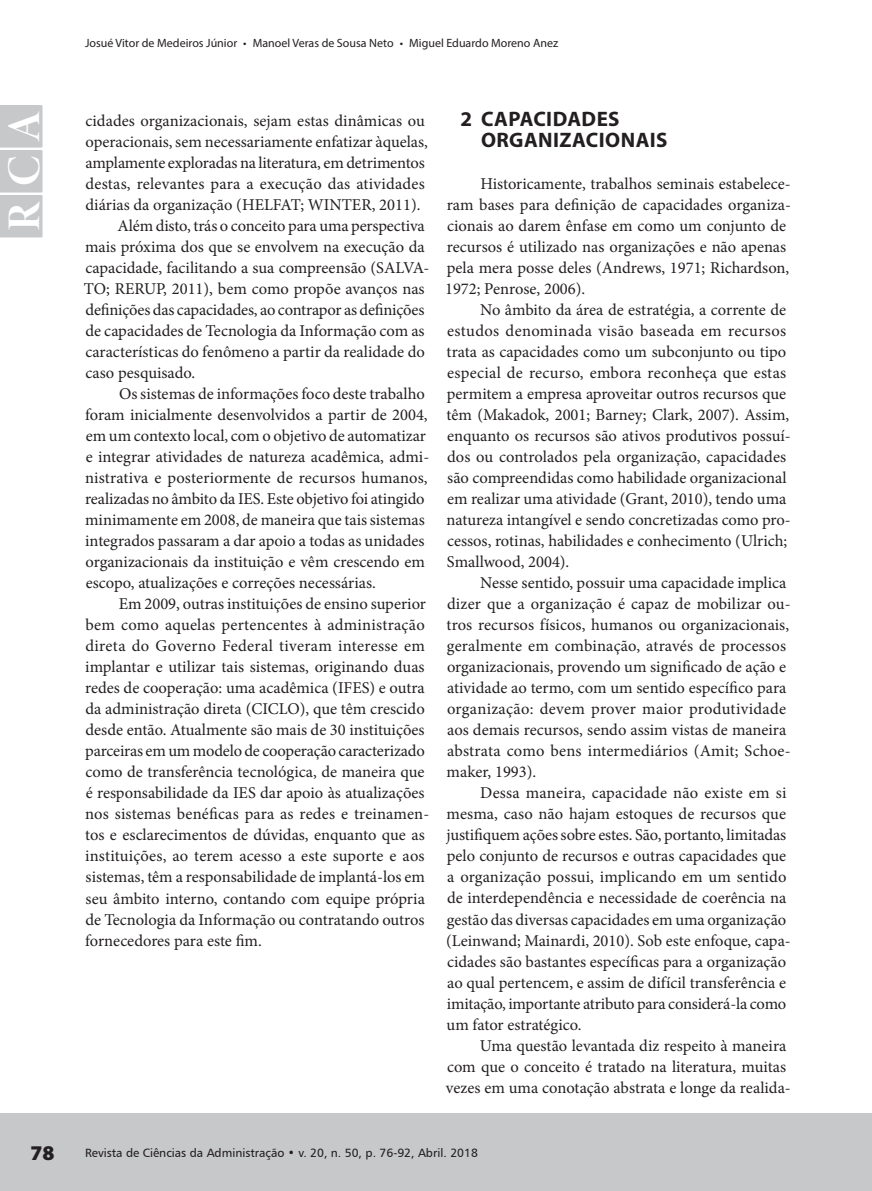
<style>
.page{position:relative;width:872px;height:1191px;background:#fff}
.page>*{position:absolute;margin:0;border:0;box-sizing:border-box;transform-origin:0 0}
.t1{font:46.8px "Minion Pro Bold Disp";color:#fff}
.t2{font:700 21px/21px "Myriad Pro";letter-spacing:.02em;color:#231f20}
.t3{font:900 21px "Myriad Pro";color:#231f20}
.t4{font:16.5px/21px "Minion Pro";color:#231f20}
.t5{font:16.5px "Minion Pro";letter-spacing:.02em;color:#231f20}
.t6{font:12px "Myriad Pro";color:#231f20}
.t7{font:12px "Humanist 777 BT Roman B";color:#231f20}
</style>
<div class="page">
<div style="left:0;top:1113px;width:872px;height:78px;background:#c7c8ca"></div>
<div style="left:0;top:105px;width:43px;height:132px;background:#c7c8ca"></div>
<p class="t6" style="left:85px;top:35px;width:474px">Josué Vitor de Medeiros Júnior • Manoel Veras de Sousa Neto • Miguel Eduardo Moreno Anez</p>
<h1 class="t1" style="left:-4px;top:231px;width:121px;rotate:-90deg">RCA</h1>
<p class="t4" style="left:85px;top:110px;width:341px">cidades organizacionais, sejam estas dinâmicas ou</p>
<p class="t4" style="left:85px;top:131px;width:344px">operacionais, sem necessariamente enfatizar àquelas,</p>
<p class="t4" style="left:86px;top:152px;width:340px">amplamente exploradas na literatura, em detrimentos</p>
<p class="t4" style="left:85px;top:173px;width:341px">destas, relevantes para a execução das atividades</p>
<p class="t4" style="left:85px;top:194px;width:336px">diárias da organização (HELFAT; WINTER, 2011).</p>
<p class="t4" style="left:118px;top:215px;width:309px">Além disto, trás o conceito para uma perspectiva</p>
<p class="t4" style="left:85px;top:236px;width:341px">mais próxima dos que se envolvem na execução da</p>
<p class="t4" style="left:85px;top:257px;width:345px">capacidade, facilitando a sua compreensão (SALVA-</p>
<p class="t4" style="left:84px;top:278px;width:342px">TO; RERUP, 2011), bem como propõe avanços nas</p>
<p class="t4" style="left:85px;top:299px;width:340px">definições das capacidades, ao contrapor as definições</p>
<p class="t4" style="left:85px;top:320px;width:341px">de capacidades de Tecnologia da Informação com as</p>
<p class="t4" style="left:85px;top:341px;width:341px">características do fenômeno a partir da realidade do</p>
<p class="t4" style="left:85px;top:362px;width:111px">caso pesquisado.</p>
<p class="t4" style="left:119px;top:383px;width:307px">Os sistemas de informações foco deste trabalho</p>
<p class="t4" style="left:85px;top:404px;width:344px">foram inicialmente desenvolvidos a partir de 2004,</p>
<p class="t4" style="left:86px;top:425px;width:342px">em um contexto local, com o objetivo de automatizar</p>
<p class="t4" style="left:86px;top:446px;width:345px">e integrar atividades de natureza acadêmica, admi-</p>
<p class="t4" style="left:85px;top:467px;width:344px">nistrativa e posteriormente de recursos humanos,</p>
<p class="t4" style="left:85px;top:488px;width:341px">realizadas no âmbito da IES. Este objetivo foi atingido</p>
<p class="t4" style="left:85px;top:509px;width:341px">minimamente em 2008, de maneira que tais sistemas</p>
<p class="t4" style="left:85px;top:530px;width:341px">integrados passaram a dar apoio a todas as unidades</p>
<p class="t4" style="left:85px;top:551px;width:341px">organizacionais da instituição e vêm crescendo em</p>
<p class="t4" style="left:86px;top:572px;width:292px">escopo, atualizações e correções necessárias.</p>
<p class="t4" style="left:119px;top:593px;width:309px">Em 2009, outras instituições de ensino superior</p>
<p class="t4" style="left:85px;top:614px;width:341px">bem como aquelas pertencentes à administração</p>
<p class="t5" style="left:85px;top:635px;width:341px">direta do Governo Federal tiveram interesse em</p>
<p class="t4" style="left:85px;top:656px;width:341px">implantar e utilizar tais sistemas, originando duas</p>
<p class="t4" style="left:85px;top:677px;width:341px">redes de cooperação: uma acadêmica (IFES) e outra</p>
<p class="t4" style="left:85px;top:698px;width:341px">da administração direta (CICLO), que têm crescido</p>
<p class="t4" style="left:85px;top:719px;width:341px">desde então. Atualmente são mais de 30 instituições</p>
<p class="t4" style="left:85px;top:740px;width:341px">parceiras em um modelo de cooperação caracterizado</p>
<p class="t4" style="left:85px;top:761px;width:341px">como de transferência tecnológica, de maneira que</p>
<p class="t4" style="left:86px;top:782px;width:340px">é responsabilidade da IES dar apoio às atualizações</p>
<p class="t4" style="left:85px;top:803px;width:346px">nos sistemas benéficas para as redes e treinamen-</p>
<p class="t4" style="left:85px;top:824px;width:341px">tos e esclarecimentos de dúvidas, enquanto que as</p>
<p class="t4" style="left:85px;top:845px;width:341px">instituições, ao terem acesso a este suporte e aos</p>
<p class="t4" style="left:86px;top:866px;width:341px">sistemas, têm a responsabilidade de implantá-los em</p>
<p class="t4" style="left:86px;top:887px;width:341px">seu âmbito interno, contando com equipe própria</p>
<p class="t4" style="left:85px;top:908px;width:341px">de Tecnologia da Informação ou contratando outros</p>
<p class="t4" style="left:85px;top:929px;width:178px">fornecedores para este fim.</p>
<p class="t2" style="left:481px;top:108px;width:188px;text-indent:-20px">2 CAPACIDADES<br>ORGANIZACIONAIS</p>
<p class="t4" style="left:445px;top:173px;width:347px;text-indent:35px">Historicamente, trabalhos seminais estabelece&shy;ram bases para definição de capacidades organiza&shy;cionais ao darem ênfase em como um conjunto de recursos é utilizado nas organizações e não apenas pela mera posse deles (Andrews, 1971; Richardson, 1972; Penrose, 2006).</p>
<p class="t4" style="left:446px;top:299px;width:346px;text-indent:34px">No âmbito da área de estratégia, a corrente de estudos denominada visão baseada em recursos trata as capacidades como um subconjunto ou tipo especial de recurso, embora reconheça que estas permitem a empresa aproveitar outros recursos que têm (Makadok, 2001; Barney; Clark, 2007). Assim, enquanto os recursos são ativos produtivos possuí&shy;dos ou controlados pela organização, capacidades são compreendidas como habilidade organizacional em realizar uma atividade (Grant, 2010), tendo uma natureza intangível e sendo concretizadas como pro&shy;cessos, rotinas, habilidades e conhecimento (Ulrich; Smallwood, 2004).</p>
<p class="t4" style="left:446px;top:572px;width:346px;text-indent:34px">Nesse sentido, possuir uma capacidade implica dizer que a organização é capaz de mobilizar ou&shy;tros recursos físicos, humanos ou organizacionais, geralmente em combinação, através de processos organizacionais, provendo um significado de ação e atividade ao termo, com um sentido específico para organização: devem prover maior produtividade aos demais recursos, sendo assim vistas de maneira abstrata como bens intermediários (Amit; Schoe&shy;maker, 1993).</p>
<p class="t4" style="left:446px;top:782px;width:346px;text-indent:34px">Dessa maneira, capacidade não existe em si mesma, caso não hajam estoques de recursos que justifiquem ações sobre estes. São, portanto, limitadas pelo conjunto de recursos e outras capacidades que a organização possui, implicando em um sentido de interdependência e necessidade de coerência na gestão das diversas capacidades em uma organização (Leinwand; Mainardi, 2010). Sob este enfoque, capa&shy;cidades são bastantes específicas para a organização ao qual pertencem, e assim de difícil transferência e imitação, importante atributo para considerá-la como um fator estratégico.</p>
<p class="t4" style="left:446px;top:1034px;width:346px;text-indent:34px">Uma questão levantada diz respeito à maneira com que o conceito é tratado na literatura, muitas vezes em uma conotação abstrata e longe da realida-</p>
<p class="t3" style="left:30px;top:1141px;width:26px">78</p>
<p class="t7" style="left:85px;top:1145px;width:394px">Revista de Ciências da Administração • v. 20, n. 50, p. 76-92, Abril. 2018</p>
</div>
